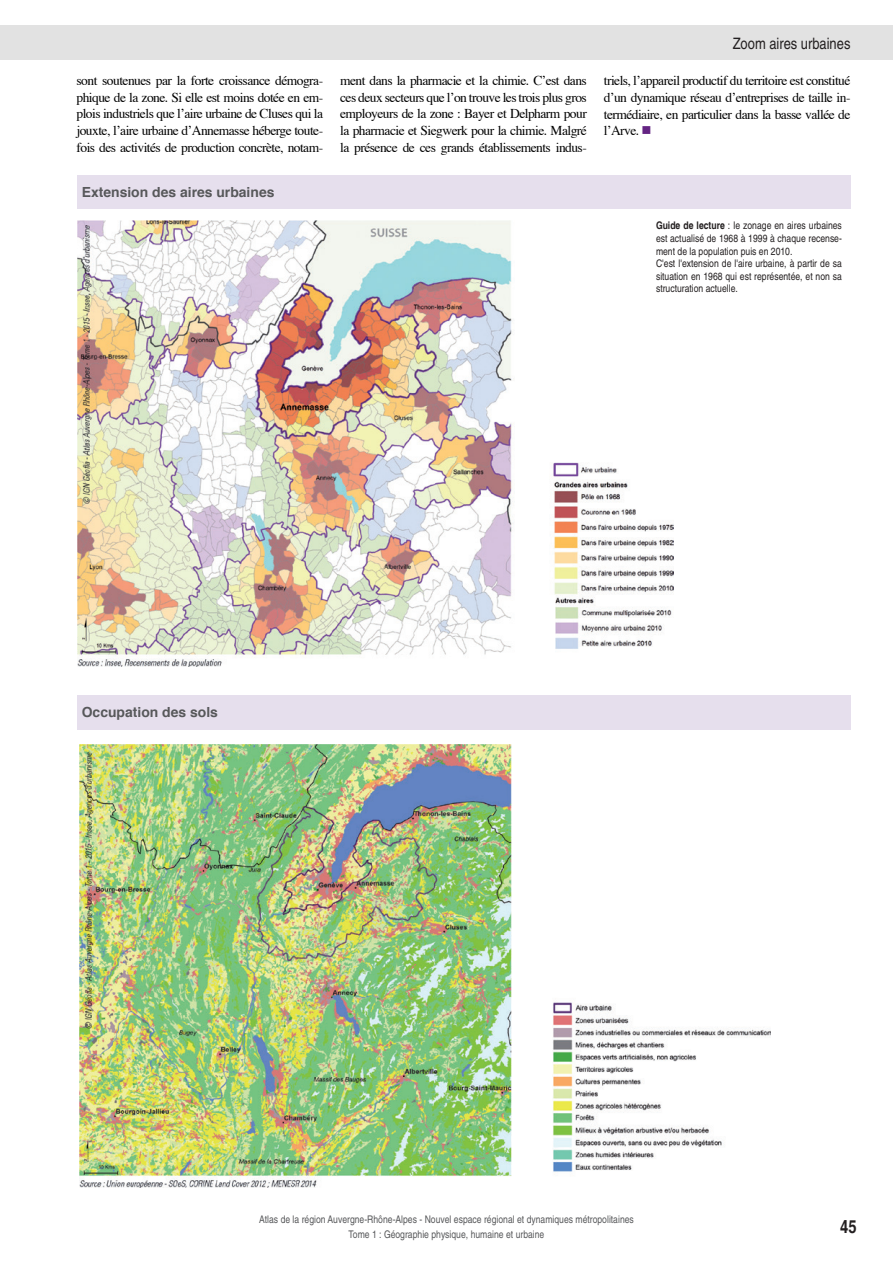
<style>
.page{position:relative;width:893px;height:1263px;background:#fff}
.page>*{position:absolute;margin:0;border:0;box-sizing:border-box;transform-origin:0 0}
.t1{font:700 condensed 18px "Helvetica";color:#231f20}
.t2{font:condensed 15.75px "Helvetica";color:#231f20}
.t3{font:700 13.95px "Helvetica";color:#57585a}
.t4{font:13.5px/17px "Times";letter-spacing:-.04em;color:#000;text-align:justify}
.t5{font:condensed 10.5px/12.6px "Helvetica";color:#231f20}
.t6{font:condensed 10.5px/15px "Helvetica";color:#57585a;text-align:center}
.s1{color:#642483}
.s2{font-weight:700}
</style>
<div class="page">
<div style="left:0;top:26px;width:893px;height:34px;background:#e2e2e2"></div>
<img style="left:77px;top:220px;width:597px;height:447px">
<img style="left:80px;top:744px;width:690px;height:443px">
<div style="left:77px;top:175px;width:773px;height:33px;background:#e6dfed"></div>
<div style="left:77px;top:695px;width:773px;height:34px;background:#e6dfed"></div>
<p class="t2" style="left:733px;top:34px;width:119px">Zoom aires urbaines</p>
<p class="t4" style="left:77px;top:70px;width:248px">sont soutenues par la forte croissance démogra&shy;phique de la zone. Si elle est moins dotée en em&shy;plois industriels que l’aire urbaine de Cluses qui la jouxte, l’aire urbaine d’Annemasse héberge toute&shy;fois des activités de production concrète, notam-</p>
<p class="t4" style="left:340px;top:70px;width:248px">ment dans la pharmacie et la chimie. C’est dans ces deux secteurs que l’on trouve les trois plus gros employeurs de la zone : Bayer et Delpharm pour la pharmacie et Siegwerk pour la chimie. Malgré la présence de ces grands établissements indus-</p>
<p class="t4" style="left:604px;top:70px;width:248px">triels, l’appareil productif du territoire est constitué d’un dynamique réseau d’entreprises de taille in&shy;termédiaire, en particulier dans la basse vallée de l’Arve. <span class="s1">■</span></p>
<p class="t3" style="left:82px;top:181px;width:194px">Extension des aires urbaines</p>
<p class="t3" style="left:82px;top:701px;width:138px">Occupation des sols</p>
<p class="t5" style="left:656px;top:219px;width:187px"><span class="s2">Guide de lecture</span> : le zonage en aires urbaines est actualisé de 1968 à 1999 à chaque recense&shy;ment de la population puis en 2010.<br>C'est l'extension de l'aire urbaine, à partir de sa situation en 1968 qui est représentée, et non sa structuration actuelle.</p>
<p class="t6" style="left:259px;top:1212px;width:376px">Atlas de la région Auvergne-Rhône-Alpes - Nouvel espace régional et dynamiques métropolitaines<br>Tome 1 : Géographie physique, humaine et urbaine</p>
<h1 class="t1" style="left:840px;top:1216px;width:18px">45</h1>
</div>
